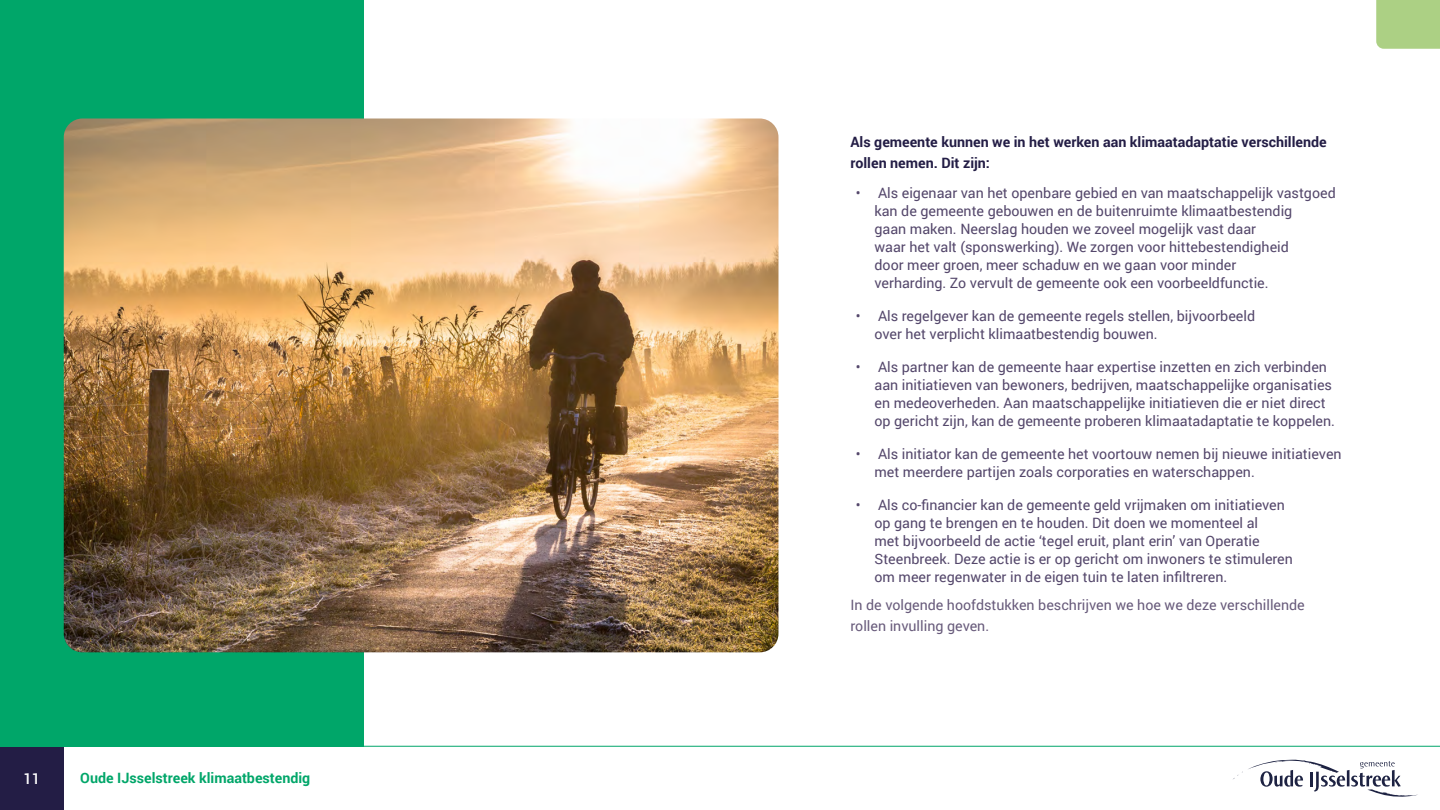
<style>
.page{position:relative;width:1440px;height:810px;background:#fff}
.page>*{position:absolute;margin:0;border:0;box-sizing:border-box;transform-origin:0 0}
.t1{font:500 15px "Roboto";color:#fff}
.t2{font:14.25px/18px "Roboto";color:#54476b}
.Bold{font:700 14.25px/21px "Roboto";color:#231d45}
.Platte_tekst{font:14.25px/21px "Roboto";color:#685b7b}
.t3{font:700 14.25px "Roboto";color:#00a669}
</style>
<div class="page">
<div style="left:0;top:746px;width:64px;height:64px;background:#231d45"></div>
<svg style="left:1233px;top:760px;width:185px;height:37px"></svg>
<hr style="left:0;top:746px;width:1440px;height:1px;background:#00a669">
<div style="left:0;top:0;width:364px;height:746px;background:#00a669"></div>
<img style="left:64px;top:118px;width:714px;height:534px">
<div style="left:1376px;top:0;width:64px;height:49px;background:#acd084"></div>
<p class="t1" style="left:23px;top:768px;width:19px">11</p>
<p class="t3" style="left:80px;top:768px;width:232px">Oude IJsselstreek klimaatbestendig</p>
<p class="Bold" style="left:850px;top:131px;width:478px">Als gemeente kunnen we in het werken aan klimaatadaptatie verschillende rollen nemen. Dit zijn:</p>
<p class="t2" style="left:874px;top:183px;width:463px;text-indent:-19px">• Als eigenaar van het openbare gebied en van maatschappelijk vastgoed kan de gemeente gebouwen en de buitenruimte klimaatbestendig<br>gaan maken. Neerslag houden we zoveel mogelijk vast daar<br>waar het valt (sponswerking). We zorgen voor hittebestendigheid<br>door meer groen, meer schaduw en we gaan voor minder<br>verharding. Zo vervult de gemeente ook een voorbeeldfunctie.</p>
<p class="t2" style="left:874px;top:306px;width:382px;text-indent:-19px">• Als regelgever kan de gemeente regels stellen, bijvoorbeeld over het verplicht klimaatbestendig bouwen.</p>
<p class="t2" style="left:874px;top:357px;width:462px;text-indent:-19px">• Als partner kan de gemeente haar expertise inzetten en zich verbinden aan initiatieven van bewoners, bedrijven, maatschappelijke organisaties en medeoverheden. Aan maatschappelijke initiatieven die er niet direct op gericht zijn, kan de gemeente proberen klimaatadaptatie te koppelen.</p>
<p class="t2" style="left:874px;top:444px;width:469px;text-indent:-19px">• Als initiator kan de gemeente het voortouw nemen bij nieuwe initiatieven met meerdere partijen zoals corporaties en waterschappen.</p>
<p class="t2" style="left:874px;top:495px;width:420px;text-indent:-19px">• Als co-financier kan de gemeente geld vrijmaken om initiatieven op gang te brengen en te houden. Dit doen we momenteel al<br>met bijvoorbeeld de actie ‘tegel eruit, plant erin’ van Operatie Steenbreek. Deze actie is er op gericht om inwoners te stimuleren om meer regenwater in de eigen tuin te laten infiltreren.</p>
<p class="Platte_tekst" style="left:850px;top:594px;width:456px">In de volgende hoofdstukken beschrijven we hoe we deze verschillende rollen invulling geven.</p>
</div>
